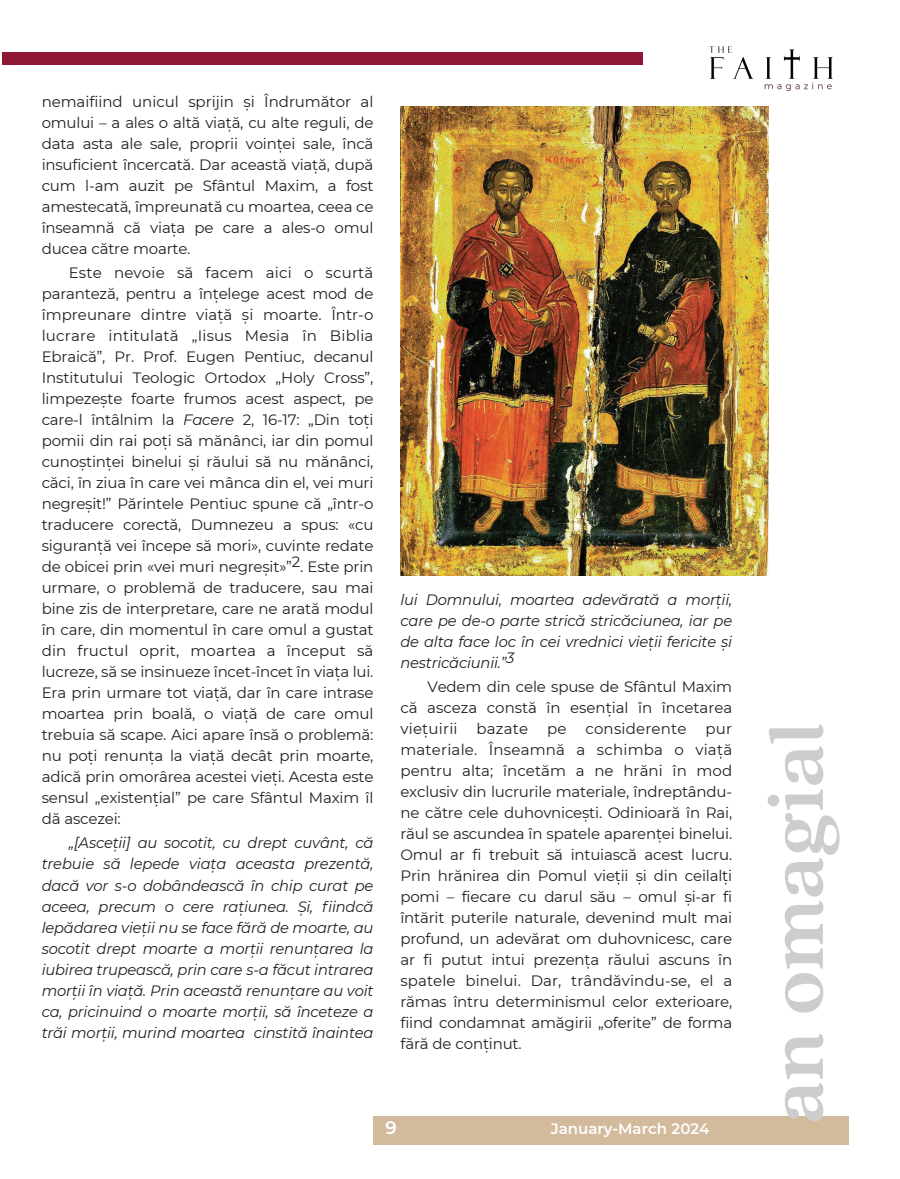
<style>
.page{position:relative;width:900px;height:1179px;background:#fff}
.page>*{position:absolute;margin:0;border:0;box-sizing:border-box;transform-origin:0 0}
.t1{font:700 82.5px "Quincy CF";color:#cdcdcc}
.t2{font:600 18px "Montserrat";color:#fff}
.t3{font:15px/21px "Montserrat";letter-spacing:-.015em;color:#231f20;text-align:justify}
.t4{font:italic 15px/21px "Montserrat";letter-spacing:-.015em;color:#231f20;text-align:justify}
.t5{font:600 15px "Montserrat";color:#fff}
.t6{font:15px "Montserrat";letter-spacing:.015em;color:#231f20}
.s1{font-style:italic}
</style>
<div class="page">
<div style="left:373px;top:1115px;width:476px;height:29px;background:#d3ba9c"></div>
<div style="left:3px;top:52px;width:765px;height:13px;background:#901736"></div>
<div style="left:643px;top:31px;width:230px;height:75px;background:#fff"></div>
<img style="left:709px;top:46px;width:123px;height:45px">
<img style="left:400px;top:106px;width:368px;height:469px">
<p class="t3" style="left:42px;top:91px;width:333px">nemaifiind unicul sprijin și Îndrumător al omului – a ales o altă viață, cu alte reguli, de data asta ale sale, proprii voinței sale, încă insuficient încercată. Dar această viață, după cum l-am auzit pe Sfântul Maxim, a fost amestecată, împreunată cu moartea, ceea ce înseamnă că viața pe care a ales-o omul ducea către moarte.</p>
<p class="t3" style="left:42px;top:262px;width:333px;text-indent:27px">Este nevoie să facem aici o scurtă paranteză, pentru a înțelege acest mod de împreunare dintre viață și moarte. Într-o lucrare intitulată „Iisus Mesia în Biblia Ebraică”, Pr. Prof. Eugen Pentiuc, decanul Institutului Teologic Ortodox „Holy Cross”, limpezește foarte frumos acest aspect, pe care-l întâlnim la <span class="s1">Facere</span> 2, 16-17: „Din toți pomii din rai poți să mănânci, iar din pomul cunoștinței binelui și răului să nu mănânci, căci, în ziua în care vei mânca din el, vei muri negreșit!” Părintele Pentiuc spune că „într-o traducere corectă, Dumnezeu a spus: «cu siguranță vei începe să mori», cuvinte redate de obicei prin «vei muri negreșit»”2. Este prin urmare, o problemă de traducere, sau mai bine zis de interpretare, care ne arată modul în care, din momentul în care omul a gustat din fructul oprit, moartea a început să lucreze, să se insinueze încet-încet în viața lui.<br>Era prin urmare tot viață, dar în care intrase moartea prin boală, o viață de care omul trebuia să scape. Aici apare însă o problemă: nu poți renunța la viață decât prin moarte, adică prin omorârea acestei vieți. Acesta este sensul „existențial” pe care Sfântul Maxim îl dă ascezei:</p>
<p class="t4" style="left:42px;top:832px;width:333px;text-indent:27px">„[Asceții] au socotit, cu drept cuvânt, că trebuie să lepede viața aceasta prezentă, dacă vor s-o dobândească în chip curat pe aceea, precum o cere rațiunea. Și, fiindcă lepădarea vieții nu se face fără de moarte, au socotit drept moarte a morții renunțarea la iubirea trupească, prin care s-a făcut intrarea morții în viață. Prin această renunțare au voit ca, pricinuind o moarte morții, să înceteze a trăi morții, murind moartea cinstită înaintea</p>
<p class="t4" style="left:400px;top:588px;width:333px">lui Domnului, moartea adevărată a morții, care pe de-o parte strică stricăciunea, iar pe de alta face loc în cei vrednici vieții fericite și nestricăciunii.”3</p>
<p class="t3" style="left:400px;top:675px;width:333px;text-indent:27px">Vedem din cele spuse de Sfântul Maxim că asceza constă în esențial în încetarea viețuirii</p>
<p class="t3" style="left:476px;top:717px;width:53px">bazate</p>
<p class="t3" style="left:547px;top:717px;width:21px">pe</p>
<p class="t6" style="left:585px;top:719px;width:103px">considerente</p>
<p class="t3" style="left:400px;top:717px;width:333px;text-indent:305px">pur materiale. Înseamnă a schimba o viață pentru alta; încetăm a ne hrăni în mod exclusiv din lucrurile materiale, îndreptându&shy;ne către cele duhovnicești. Odinioară în Rai, răul se ascundea în spatele aparenței binelui.<br>Omul ar fi trebuit să intuiască acest lucru.<br>Prin hrănirea din Pomul vieții și din ceilalți pomi – fiecare cu darul său – omul și-ar fi întărit puterile naturale, devenind mult mai profund, un adevărat om duhovnicesc, care ar fi putut intui prezența răului ascuns în spatele binelui. Dar, trândăvindu-se, el a rămas întru determinismul celor exterioare, fiind condamnat amăgirii „oferite” de forma fără de conținut.</p>
<p class="t2" style="left:385px;top:1116px;width:13px">9</p>
<p class="t5" style="left:551px;top:1119px;width:160px">January-March 2024</p>
<p class="t1" style="left:759px;top:1123px;width:403px;rotate:-90deg">an omagial</p>
</div>
